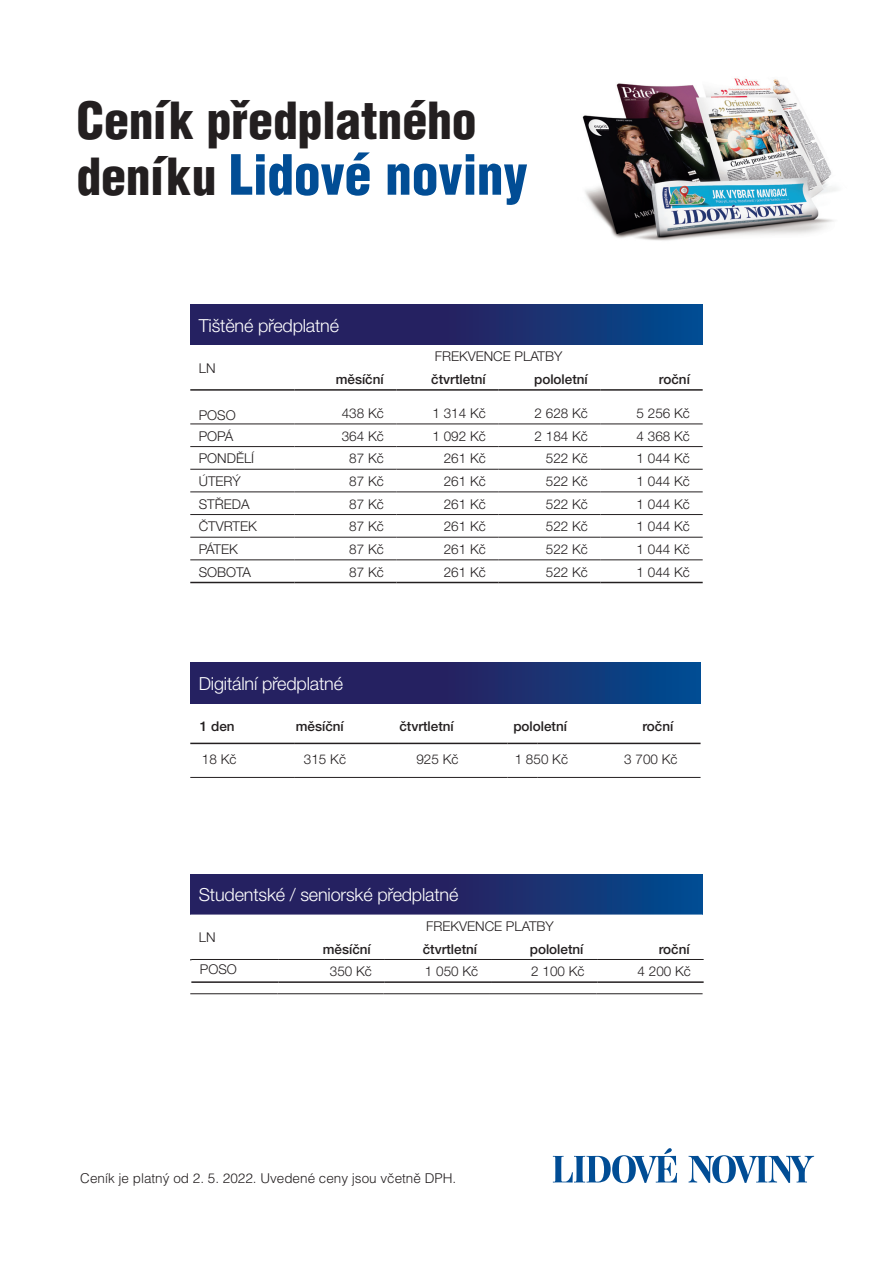
<style>
.page{position:relative;width:893px;height:1263px;background:#fff}
.page>*{position:absolute;margin:0;border:0;box-sizing:border-box;transform-origin:0 0}
.t1{font:900 condensed 54px "Helvetica CE";letter-spacing:-.005em;color:#014d95}
.t2{font:900 condensed 49.95px "Helvetica CE";letter-spacing:-.005em;color:#231f20}
.t3{font:300 18px "Helvetica Neue CE";letter-spacing:-.01em;color:#fff}
.t4{font:300 13.5px "Helvetica Neue CE";color:#231f20}
.t5{font:500 13.5px "Helvetica Neue CE";color:#231f20}
.t6{font:300 13.5px "Helvetica CE";color:#231f20}
.s1{font-size:49.95px;color:#231f20}
</style>
<div class="page">
<img style="left:582px;top:78px;width:255px;height:163px">
<div style="left:190px;top:304px;width:513px;height:41px;background:linear-gradient(to right,#2f1654,#0a4386)"></div>
<svg style="left:190px;top:423px;width:513px;height:159px"></svg>
<svg style="left:190px;top:425px;width:513px;height:44px"></svg>
<svg style="left:190px;top:493px;width:513px;height:67px"></svg>
<hr style="left:499px;top:469px;width:102px;height:1px;background:#231f20">
<hr style="left:601px;top:469px;width:102px;height:1px;background:#231f20">
<hr style="left:499px;top:492px;width:102px;height:1px;background:#231f20">
<hr style="left:601px;top:492px;width:102px;height:1px;background:#231f20">
<hr style="left:190px;top:514px;width:104px;height:1px;background:#231f20">
<hr style="left:294px;top:514px;width:102px;height:1px;background:#231f20">
<hr style="left:396px;top:514px;width:103px;height:1px;background:#231f20">
<hr style="left:499px;top:514px;width:102px;height:1px;background:#231f20">
<hr style="left:601px;top:514px;width:102px;height:1px;background:#231f20">
<hr style="left:190px;top:537px;width:104px;height:1px;background:#231f20">
<hr style="left:294px;top:537px;width:102px;height:1px;background:#231f20">
<hr style="left:396px;top:537px;width:103px;height:1px;background:#231f20">
<hr style="left:499px;top:537px;width:102px;height:1px;background:#231f20">
<hr style="left:601px;top:537px;width:102px;height:1px;background:#231f20">
<hr style="left:190px;top:389px;width:104px;height:2px;background:#231f20">
<hr style="left:294px;top:389px;width:102px;height:2px;background:#231f20">
<hr style="left:396px;top:389px;width:103px;height:2px;background:#231f20">
<hr style="left:499px;top:389px;width:102px;height:2px;background:#231f20">
<hr style="left:601px;top:389px;width:102px;height:2px;background:#231f20">
<hr style="left:499px;top:424px;width:102px;height:1px;background:#231f20">
<hr style="left:601px;top:424px;width:102px;height:1px;background:#231f20">
<hr style="left:499px;top:446px;width:102px;height:1px;background:#231f20">
<hr style="left:601px;top:446px;width:102px;height:1px;background:#231f20">
<hr style="left:190px;top:560px;width:104px;height:1px;background:#231f20">
<hr style="left:294px;top:560px;width:102px;height:1px;background:#231f20">
<hr style="left:396px;top:560px;width:103px;height:1px;background:#231f20">
<hr style="left:499px;top:560px;width:102px;height:1px;background:#231f20">
<hr style="left:601px;top:560px;width:102px;height:1px;background:#231f20">
<hr style="left:190px;top:582px;width:104px;height:1px;background:#231f20">
<hr style="left:294px;top:582px;width:102px;height:1px;background:#231f20">
<hr style="left:396px;top:582px;width:103px;height:1px;background:#231f20">
<hr style="left:499px;top:582px;width:102px;height:1px;background:#231f20">
<hr style="left:601px;top:582px;width:102px;height:1px;background:#231f20">
<hr style="left:190px;top:424px;width:104px;height:1px;background:#231f20">
<hr style="left:294px;top:424px;width:102px;height:1px;background:#231f20">
<hr style="left:396px;top:424px;width:103px;height:1px;background:#231f20">
<hr style="left:190px;top:446px;width:104px;height:1px;background:#231f20">
<hr style="left:294px;top:446px;width:102px;height:1px;background:#231f20">
<hr style="left:396px;top:446px;width:103px;height:1px;background:#231f20">
<hr style="left:190px;top:469px;width:104px;height:1px;background:#231f20">
<hr style="left:294px;top:469px;width:102px;height:1px;background:#231f20">
<hr style="left:396px;top:469px;width:103px;height:1px;background:#231f20">
<hr style="left:190px;top:492px;width:104px;height:1px;background:#231f20">
<hr style="left:294px;top:492px;width:102px;height:1px;background:#231f20">
<hr style="left:396px;top:492px;width:103px;height:1px;background:#231f20">
<div style="left:190px;top:663px;width:511px;height:40px;background:linear-gradient(to right,#2f1654,#0a4386)"></div>
<svg style="left:190px;top:744px;width:511px;height:33px"></svg>
<hr style="left:190px;top:743px;width:105px;height:1px;background:#231f20">
<hr style="left:295px;top:743px;width:103px;height:1px;background:#231f20">
<hr style="left:398px;top:743px;width:109px;height:1px;background:#231f20">
<hr style="left:507px;top:743px;width:31px;height:1px;background:#231f20">
<hr style="left:538px;top:743px;width:163px;height:1px;background:#231f20">
<hr style="left:190px;top:777px;width:105px;height:1px;background:#231f20">
<hr style="left:295px;top:777px;width:103px;height:1px;background:#231f20">
<hr style="left:398px;top:777px;width:109px;height:1px;background:#231f20">
<hr style="left:507px;top:777px;width:31px;height:1px;background:#231f20">
<hr style="left:538px;top:777px;width:163px;height:1px;background:#231f20">
<div style="left:190px;top:874px;width:513px;height:40px;background:linear-gradient(to right,#2f1654,#0a4386)"></div>
<svg style="left:688px;top:1155px;width:126px;height:28px"></svg>
<svg style="left:553px;top:1148px;width:124px;height:35px"></svg>
<svg style="left:190px;top:914px;width:513px;height:80px"></svg>
<hr style="left:191px;top:959px;width:87px;height:1px;background:#231f20">
<hr style="left:278px;top:959px;width:107px;height:1px;background:#231f20">
<hr style="left:385px;top:959px;width:106px;height:1px;background:#231f20">
<hr style="left:491px;top:959px;width:106px;height:1px;background:#231f20">
<hr style="left:597px;top:959px;width:107px;height:1px;background:#231f20">
<hr style="left:191px;top:981px;width:87px;height:2px;background:#231f20">
<hr style="left:278px;top:981px;width:107px;height:2px;background:#231f20">
<hr style="left:385px;top:981px;width:106px;height:2px;background:#231f20">
<hr style="left:491px;top:981px;width:106px;height:2px;background:#231f20">
<hr style="left:597px;top:981px;width:107px;height:2px;background:#231f20">
<h2 class="t2" style="left:77px;top:92px;width:402px">Ceník předplatného</h2>
<h1 class="t1" style="left:77px;top:143px;width:453px"><span class="s1">deníku</span> Lidové noviny</h1>
<h3 class="t3" style="left:199px;top:316px;width:142px">TIŠTĚNÉ PŘEDPLATNÉ</h3>
<p class="t4" style="left:199px;top:361px;width:18px">LN</p>
<p class="t4" style="left:435px;top:349px;width:129px">FREKVENCE PLATBY</p>
<p class="t5" style="left:336px;top:372px;width:50px">měsíční</p>
<p class="t5" style="left:431px;top:372px;width:56px">čtvrtletní</p>
<p class="t5" style="left:534px;top:372px;width:55px">pololetní</p>
<p class="t5" style="left:659px;top:372px;width:33px">roční</p>
<p class="t4" style="left:199px;top:408px;width:39px">POSO</p>
<p class="t4" style="left:342px;top:406px;width:44px">438 KČ</p>
<p class="t4" style="left:433px;top:406px;width:55px">1 314 KČ</p>
<p class="t4" style="left:535px;top:406px;width:55px">2 628 KČ</p>
<p class="t4" style="left:637px;top:406px;width:55px">5 256 KČ</p>
<p class="t4" style="left:199px;top:429px;width:36px">POPÁ</p>
<p class="t4" style="left:342px;top:429px;width:44px">364 KČ</p>
<p class="t4" style="left:433px;top:429px;width:55px">1 092 KČ</p>
<p class="t4" style="left:535px;top:429px;width:55px">2 184 KČ</p>
<p class="t4" style="left:637px;top:429px;width:55px">4 368 KČ</p>
<p class="t4" style="left:199px;top:451px;width:10px">PON</p>
<p class="t4" style="left:227px;top:451px;width:29px">DĚLÍ</p>
<p class="t4" style="left:349px;top:451px;width:36px">87 KČ</p>
<p class="t4" style="left:444px;top:451px;width:44px">261 KČ</p>
<p class="t4" style="left:546px;top:451px;width:44px">522 KČ</p>
<p class="t4" style="left:637px;top:451px;width:55px">1 044 KČ</p>
<p class="t4" style="left:199px;top:474px;width:44px">ÚTERÝ</p>
<p class="t4" style="left:349px;top:474px;width:36px">87 KČ</p>
<p class="t4" style="left:444px;top:474px;width:44px">261 KČ</p>
<p class="t4" style="left:546px;top:474px;width:44px">522 KČ</p>
<p class="t4" style="left:637px;top:474px;width:55px">1 044 KČ</p>
<p class="t4" style="left:199px;top:497px;width:52px">STŘEDA</p>
<p class="t4" style="left:349px;top:497px;width:36px">87 KČ</p>
<p class="t4" style="left:444px;top:497px;width:44px">261 KČ</p>
<p class="t4" style="left:546px;top:497px;width:44px">522 KČ</p>
<p class="t4" style="left:637px;top:497px;width:55px">1 044 KČ</p>
<p class="t4" style="left:199px;top:519px;width:60px">ČTVRTEK</p>
<p class="t4" style="left:349px;top:519px;width:36px">87 KČ</p>
<p class="t4" style="left:444px;top:519px;width:44px">261 KČ</p>
<p class="t4" style="left:546px;top:519px;width:44px">522 KČ</p>
<p class="t4" style="left:637px;top:519px;width:55px">1 044 KČ</p>
<p class="t4" style="left:199px;top:542px;width:41px">PÁTEK</p>
<p class="t4" style="left:349px;top:542px;width:36px">87 KČ</p>
<p class="t4" style="left:444px;top:542px;width:44px">261 KČ</p>
<p class="t4" style="left:546px;top:542px;width:44px">522 KČ</p>
<p class="t4" style="left:637px;top:542px;width:55px">1 044 KČ</p>
<p class="t4" style="left:199px;top:565px;width:54px">SOBOTA</p>
<p class="t4" style="left:349px;top:565px;width:36px">87 KČ</p>
<p class="t4" style="left:444px;top:565px;width:44px">261 KČ</p>
<p class="t4" style="left:546px;top:565px;width:44px">522 KČ</p>
<p class="t4" style="left:637px;top:565px;width:55px">1 044 KČ</p>
<h3 class="t3" style="left:199px;top:674px;width:146px">DIGITÁLNÍ PŘEDPLATNÉ</h3>
<p class="t5" style="left:200px;top:718px;width:36px">1 den</p>
<p class="t5" style="left:296px;top:718px;width:50px">měsíční</p>
<p class="t5" style="left:399px;top:718px;width:56px">čtvrtletní</p>
<p class="t5" style="left:513px;top:718px;width:55px">pololetní</p>
<p class="t5" style="left:642px;top:718px;width:33px">roční</p>
<p class="t4" style="left:202px;top:752px;width:36px">18 KČ</p>
<p class="t4" style="left:304px;top:752px;width:44px">315 KČ</p>
<p class="t4" style="left:416px;top:752px;width:44px">925 KČ</p>
<p class="t4" style="left:515px;top:752px;width:55px">1 850 KČ</p>
<p class="t4" style="left:624px;top:752px;width:55px">3 700 KČ</p>
<h3 class="t3" style="left:199px;top:886px;width:261px">STUDENTSKÉ / SENIORSKÉ PŘEDPLATNÉ</h3>
<p class="t4" style="left:199px;top:931px;width:18px">LN</p>
<p class="t4" style="left:426px;top:919px;width:129px">FREKVENCE PLATBY</p>
<p class="t5" style="left:323px;top:942px;width:50px">měsíční</p>
<p class="t5" style="left:423px;top:942px;width:56px">čtvrtletní</p>
<p class="t5" style="left:530px;top:942px;width:55px">pololetní</p>
<p class="t5" style="left:659px;top:942px;width:33px">roční</p>
<p class="t4" style="left:200px;top:962px;width:39px">POSO</p>
<p class="t4" style="left:330px;top:964px;width:44px">350 KČ</p>
<p class="t4" style="left:425px;top:964px;width:55px">1 050 KČ</p>
<p class="t4" style="left:531px;top:964px;width:55px">2 100 KČ</p>
<p class="t4" style="left:638px;top:964px;width:55px">4 200 KČ</p>
<p class="t6" style="left:80px;top:1171px;width:377px">Ceník je platný od 2. 5. 2022. Uvedené ceny jsou včetně DPH.</p>
</div>
